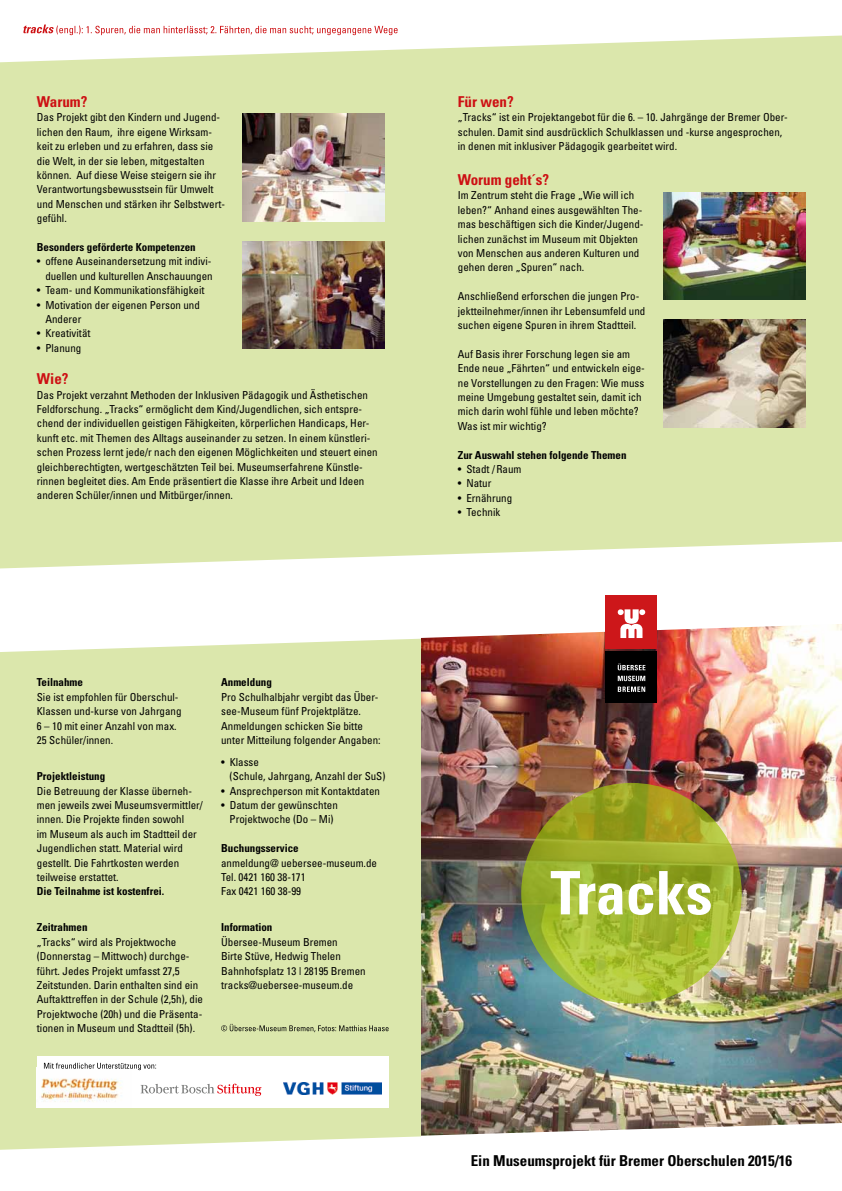
<style>
.page{position:relative;width:842px;height:1191px;background:#dbe7ac}
.page>*{position:absolute;margin:0;border:0;box-sizing:border-box;transform-origin:0 0}
.t1{font:700 condensed 60px "Univers";color:#fff}
.t2{font:700 condensed 15px "Univers";color:#000}
.t3{font:700 condensed 15px "Univers";color:#cd1013}
.t4{font:condensed 11px/14.4px "Univers";color:#000}
.t5{font:700 condensed 11px "Univers";color:#000}
.s1{font-stretch:normal}
</style>
<div class="page">
<svg style="left:0;top:541px;width:842px;height:54px;fill:#fff"></svg>
<svg style="left:0;top:0;width:842px;height:62px;fill:#fff"></svg>
<svg style="left:0;top:1137px;width:421px;height:54px;background:#fafcf5"></svg>
<svg style="left:0;top:595px;width:421px;height:57px;background:#fafcf5"></svg>
<img style="left:421px;top:638px;width:421px;height:485px">
<div style="left:606px;top:595px;width:51px;height:54px;background:#cd171a"></div>
<svg style="left:421px;top:595px;width:421px;height:43px;background:#f7dcda"></svg>
<div style="left:606px;top:651px;width:51px;height:52px;background:#000"></div>
<svg style="left:618px;top:663px;width:27px;height:29px"></svg>
<svg style="left:521px;top:783px;width:221px;height:220px;background:#a0b22c"></svg>
<svg style="left:421px;top:1123px;width:421px;height:68px;background:#f3f1ef"></svg>
<div style="left:37px;top:1056px;width:351px;height:51px;background:#fff"></div>
<img style="left:283px;top:1082px;width:99px;height:12px">
<svg style="left:141px;top:1083px;width:120px;height:13px"></svg>
<img style="left:41px;top:1067px;width:81px;height:35px">
<svg style="left:44px;top:1062px;width:112px;height:8px"></svg>
<img style="left:663px;top:320px;width:142px;height:107px">
<img style="left:663px;top:192px;width:142px;height:108px">
<svg style="left:23px;top:25px;width:375px;height:10px;background:#f4cccd"></svg>
<img style="left:242px;top:241px;width:142px;height:108px">
<img style="left:242px;top:113px;width:142px;height:108px">
<svg style="left:221px;top:1024px;width:168px;height:8px"></svg>
<h2 class="t3" style="left:37px;top:92px;width:52px">Warum?</h2>
<p class="t4" style="left:37px;top:110px;width:190px">Das Projekt gibt den Kindern und Jugend&shy;lichen den Raum, ihre eigene Wirksam&shy;keit zu erleben und zu erfahren, dass sie die Welt, in der sie leben, mitgestalten können. Auf diese Weise steigern sie ihr Verantwortungsbewusstsein für Umwelt und Menschen und stärken ihr Selbstwert&shy;gefühl.</p>
<p class="t5" style="left:37px;top:240px;width:160px">Besonders geförderte Kompetenzen</p>
<p class="t4" style="left:37px;top:254px;width:177px;text-align:right">• offene Auseinandersetzung mit indivi&shy;duellen und kulturellen Anschauungen</p>
<p class="t4" style="left:37px;top:283px;width:169px">• Team- und Kommunikationsfähigkeit</p>
<p class="t4" style="left:45px;top:297px;width:156px;text-indent:-9px">• Motivation der eigenen Person und<br>Anderer</p>
<p class="t4" style="left:37px;top:326px;width:55px">• Kreativität</p>
<p class="t4" style="left:37px;top:340px;width:46px">• Planung</p>
<h2 class="t3" style="left:37px;top:370px;width:33px">Wie?</h2>
<p class="t4" style="left:37px;top:387px;width:342px">Das Projekt verzahnt Methoden der Inklusiven Pädagogik und Ästhetischen Feldforschung. „Tracks“ ermöglicht dem Kind/Jugendlichen, sich entspre&shy;chend der individuellen geistigen Fähigkeiten, körperlichen Handicaps, Her&shy;kunft etc. mit Themen des Alltags auseinander zu setzen. In einem künstleri&shy;schen Prozess lernt jede/r nach den eigenen Möglichkeiten und steuert einen gleichberechtigten, wertgeschätzten Teil bei. Museumserfahrene Künstle&shy;rinnen begleitet dies. Am Ende präsentiert die Klasse ihre Arbeit und Ideen anderen Schüler/innen und Mitbürger/innen.</p>
<p class="t5" style="left:37px;top:676px;width:48px">Teilnahme</p>
<p class="t4" style="left:37px;top:689px;width:146px">Sie ist empfohlen für Oberschul-<br>Klassen und-kurse von Jahrgang<br>6 – 10 mit einer Anzahl von max.<br>25 Schüler/innen.</p>
<p class="t5" style="left:37px;top:769px;width:70px">Projektleistung</p>
<p class="t4" style="left:37px;top:783px;width:168px">Die Betreuung der Klasse überneh&shy;men jeweils zwei Museumsvermittler/ innen. Die Projekte finden sowohl<br>im Museum als auch im Stadtteil der Jugendlichen statt. Material wird gestellt. Die Fahrtkosten werden teilweise erstattet.</p>
<p class="t5" style="left:37px;top:884px;width:129px">Die Teilnahme ist kostenfrei.</p>
<p class="t5" style="left:37px;top:920px;width:52px">Zeitrahmen</p>
<p class="t4" style="left:37px;top:934px;width:168px">„Tracks“ wird als Projektwoche (Donnerstag – Mittwoch) durchge&shy;führt. Jedes Projekt umfasst 27,5<br>Zeitstunden. Darin enthalten sind ein Auftakttreffen in der Schule (2,5h), die Projektwoche (20h) und die Präsenta&shy;tionen in Museum und Stadtteil (5h).</p>
<p class="t5" style="left:221px;top:676px;width:52px">Anmeldung</p>
<p class="t4" style="left:221px;top:689px;width:161px">Pro Schulhalbjahr vergibt das Über&shy;see-Museum fünf Projektplätze.<br>Anmeldungen schicken Sie bitte unter Mitteilung folgender Angaben:</p>
<p class="t4" style="left:230px;top:754px;width:157px;text-indent:-9px">• Klasse<br>(Schule, Jahrgang, Anzahl der SuS)</p>
<p class="t4" style="left:221px;top:783px;width:160px">• Ansprechperson mit Kontaktdaten</p>
<p class="t4" style="left:221px;top:797px;width:118px;text-align:center">• Datum der gewünschten<br>Projektwoche (Do – Mi)</p>
<p class="t5" style="left:221px;top:841px;width:79px">Buchungsservice</p>
<p class="t4" style="left:221px;top:855px;width:157px">anmeldung@ uebersee-museum.de<br>Tel. 0421 160 38-171<br>Fax 0421 160 38-99</p>
<p class="t5" style="left:221px;top:920px;width:53px">Information</p>
<p class="t4" style="left:221px;top:934px;width:146px">Übersee-Museum Bremen<br>Birte Stüve, Hedwig Thelen<br>Bahnhofsplatz 13 <span class="s1">|</span> 28195 Bremen tracks@uebersee-museum.de</p>
<h2 class="t3" style="left:458px;top:92px;width:57px">Für wen?</h2>
<p class="t4" style="left:458px;top:110px;width:331px">„Tracks“ ist ein Projektangebot für die 6. – 10. Jahrgänge der Bremer Ober&shy;schulen. Damit sind ausdrücklich Schulklassen und -kurse angesprochen, in denen mit inklusiver Pädagogik gearbeitet wird.</p>
<h2 class="t3" style="left:458px;top:170px;width:93px">Worum geht´s?</h2>
<p class="t4" style="left:458px;top:188px;width:187px">Im Zentrum steht die Frage „Wie will ich leben?“ Anhand eines ausgewählten The&shy;mas beschäftigen sich die Kinder/Jugend&shy;lichen zunächst im Museum mit Objekten von Menschen aus anderen Kulturen und gehen deren „Spuren“ nach.</p>
<p class="t4" style="left:458px;top:289px;width:189px">Anschließend erforschen die jungen Pro&shy;jektteilnehmer/innen ihr Lebensumfeld und suchen eigene Spuren in ihrem Stadtteil.</p>
<p class="t4" style="left:458px;top:346px;width:188px">Auf Basis ihrer Forschung legen sie am Ende neue „Fährten“ und entwickeln eige&shy;ne Vorstellungen zu den Fragen: Wie muss meine Umgebung gestaltet sein, damit ich mich darin wohl fühle und leben möchte?<br>Was ist mir wichtig?</p>
<p class="t5" style="left:458px;top:448px;width:170px">Zur Auswahl stehen folgende Themen</p>
<p class="t4" style="left:458px;top:462px;width:65px">• Stadt / Raum</p>
<p class="t4" style="left:458px;top:476px;width:35px">• Natur</p>
<p class="t4" style="left:458px;top:490px;width:56px">• Ernährung</p>
<p class="t4" style="left:458px;top:505px;width:44px">• Technik</p>
<h1 class="t1" style="left:550px;top:856px;width:164px">Tracks</h1>
<h2 class="t2" style="left:471px;top:1151px;width:323px">Ein Museumsprojekt für Bremer Oberschulen 2015/16</h2>
</div>
